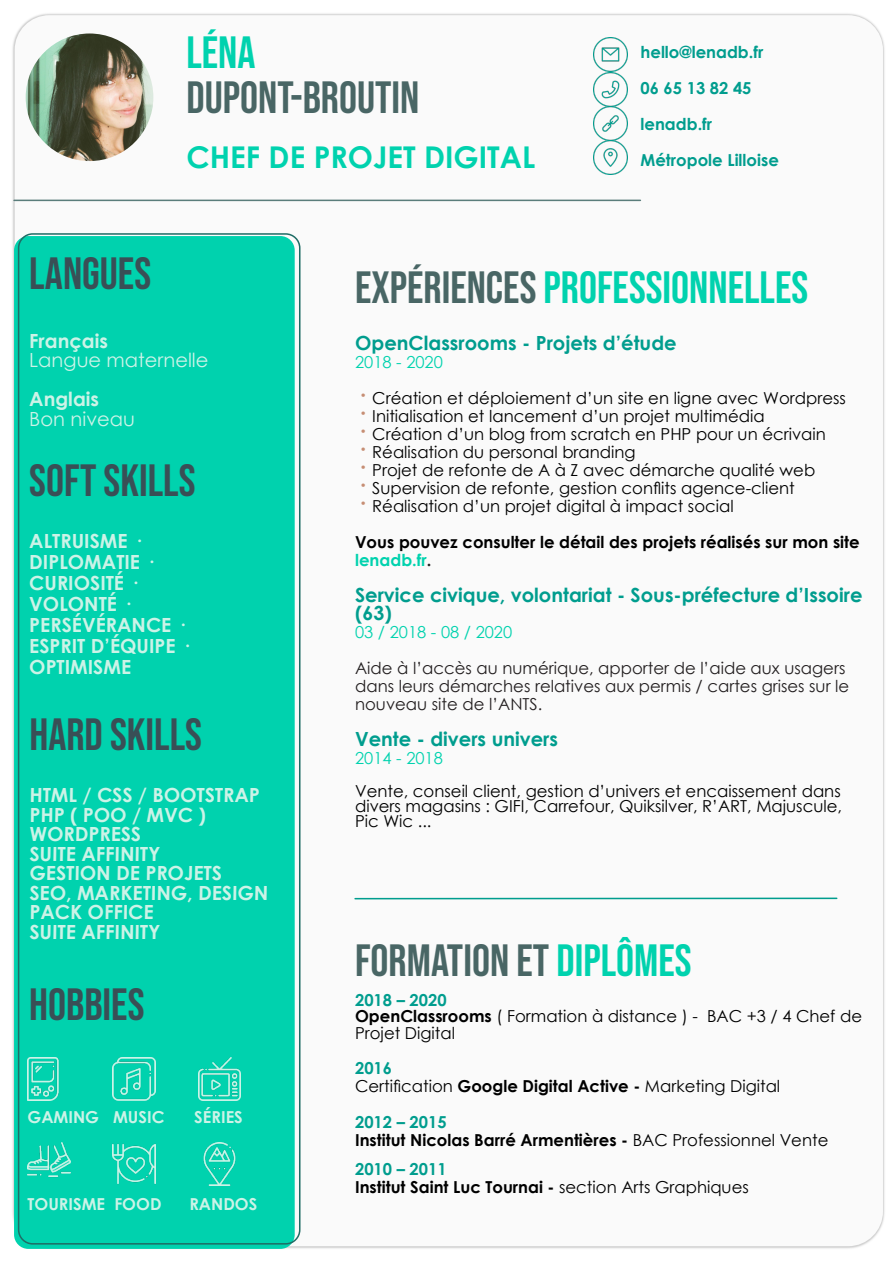
<style>
.page{position:relative;width:894px;height:1263px;background:#fff}
.page>*{position:absolute;margin:0;border:0;box-sizing:border-box;transform-origin:0 0}
.t1{font:45px "Bebas Neue";color:#394f56}
.t2{font:45px "Bebas Neue";color:#496665}
.t3{font:45px "Bebas Neue";color:#00d2ae}
.t4{font:700 30px "Century Gothic";color:#00d2ae}
.t5{font:700 19.5px/19.5px "Century Gothic";color:#ccf3e7}
.t6{font:700 19.5px/18px "Century Gothic";color:#009d8e}
.t7{font:19.5px "Century Gothic";color:#ccf3e7}
.t8{font:16.5px/18px "Century Gothic";color:#000}
.t9{font:700 16.5px/17.9px "Century Gothic";color:#000}
.t10{font:16.5px/18px "Century Gothic";color:#231f20}
.t11{font:700 16.5px/36px "Century Gothic";color:#009d8e}
.t12{font:700 16.5px "Century Gothic";color:#ccf3e7}
.t13{font:16.5px "Century Gothic";color:#00d2ae}
.s1{color:#496665}
.s2{color:#00d2ae}
.s3{font-weight:700;font-size:24px;color:#c68e74}
.s4{color:#231f20}
.s5{font-weight:700;color:#009d8e}
.s6{font-weight:700}
.s7{color:#009d8e}
.s8{font-weight:400}
</style>
<div class="page">
<div style="left:15px;top:15px;width:867px;height:1231px;background:#fafafa;border-radius:35px"></div>
<img style="left:26px;top:33px;width:127px;height:128px;border-radius:50%">
<hr style="left:355px;top:897px;width:481px;height:2px;background:#009d8e">
<div style="left:14px;top:236px;width:280px;height:1013px;background:#00d2ae;border-radius:14px"></div>
<div style="left:18px;top:233px;width:282px;height:1011px;border:2px solid #206d66;border-radius:14px"></div>
<img style="left:593px;top:38px;width:34px;height:136px">
<img style="left:28px;top:1058px;width:31px;height:42px">
<img style="left:113px;top:1058px;width:42px;height:42px">
<img style="left:198px;top:1058px;width:42px;height:42px">
<img style="left:113px;top:1143px;width:42px;height:42px">
<img style="left:203px;top:1143px;width:33px;height:42px">
<img style="left:28px;top:1143px;width:42px;height:34px">
<hr style="left:14px;top:200px;width:626px;height:1px;background:#5a7d7b">
<h1 class="t1" style="left:29px;top:256px;width:123px">LANGUES</h1>
<h1 class="t3" style="left:186px;top:35px;width:71px">LÉNA</h1>
<h1 class="t2" style="left:186px;top:80px;width:234px">DUPONT-BROUTIN</h1>
<h2 class="t4" style="left:186px;top:145px;width:350px">CHEF DE PROJET DIGITAL</h2>
<p class="t11" style="left:640px;top:36px;width:140px">hello@lenadb.fr<br>06 65 13 82 45 lenadb.fr<br>Métropole Lilloise</p>
<h1 class="t3" style="left:355px;top:269px;width:454px"><span class="s1">EXPÉRIENCES</span> PROFESSIONNELLES</h1>
<p class="t5" style="left:29px;top:333px;width:80px">Français</p>
<p class="t7" style="left:29px;top:353px;width:181px">Langue maternelle</p>
<p class="t5" style="left:29px;top:391px;width:71px">Anglais</p>
<p class="t7" style="left:29px;top:411px;width:107px">Bon niveau</p>
<h1 class="t1" style="left:29px;top:462px;width:167px">SOFT SKILLS</h1>
<p class="t5" style="left:29px;top:532px;width:160px;line-height:21px">ALTRUISME ·<br>DIPLOMATIE ·<br>CURIOSITÉ ·<br>VOLONTÉ ·<br>PERSÉVÉRANCE ·<br>ESPRIT D’ÉQUIPE ·<br>OPTIMISME</p>
<h1 class="t1" style="left:29px;top:717px;width:174px">HARD SKILLS</h1>
<p class="t5" style="left:29px;top:787px;width:240px">HTML / CSS / BOOTSTRAP<br>PHP ( POO / MVC )<br>WORDPRESS<br>SUITE AFFINITY<br>GESTION DE PROJETS<br>SEO, MARKETING, DESIGN<br>PACK OFFICE<br>SUITE AFFINITY</p>
<h1 class="t1" style="left:29px;top:986px;width:117px">HOBBIES</h1>
<p class="t12" style="left:28px;top:1111px;width:138px">GAMING MUSIC</p>
<p class="t12" style="left:194px;top:1111px;width:50px">SÉRIES</p>
<p class="t12" style="left:28px;top:1198px;width:135px">TOURISME FOOD</p>
<p class="t12" style="left:189px;top:1198px;width:69px">RANDOS</p>
<p class="t6" style="left:355px;top:335px;width:323px">OpenClassrooms - Projets d’étude</p>
<p class="t8" style="left:355px;top:345px;width:492px;line-height:36px"><span class="s2">2018 - 2020<br></span><span class="s3">·</span> Création et déploiement d’un site en ligne avec Wordpress</p>
<p class="t8" style="left:355px;top:408px;width:472px"><span class="s3">·</span> Initialisation et lancement d’un projet multimédia<br><span class="s3">·</span> Création d’un blog from scratch en PHP pour un écrivain <span class="s3">·</span> Réalisation du personal branding<br><span class="s3">·</span> Projet de refonte de A à Z avec démarche qualité web <span class="s3">·</span> Supervision de refonte, gestion conflits agence-client<br><span class="s3">·</span> Réalisation d’un projet digital à impact social</p>
<p class="t9" style="left:355px;top:534px;width:506px">Vous pouvez consulter le détail des projets réalisés sur mon site <span class="s2">lenadb.fr</span><span class="s4">.</span></p>
<p class="t6" style="left:355px;top:587px;width:508px">Service civique, volontariat - Sous-préfecture d’Issoire (63)</p>
<p class="t13" style="left:355px;top:625px;width:159px">03 / 2018 - 08 / 2020</p>
<p class="t10" style="left:355px;top:660px;width:495px">Aide à l’accès au numérique, apporter de l’aide aux usagers dans leurs démarches relatives aux permis / cartes grises sur le nouveau site de l’ANTS.</p>
<p class="t6" style="left:355px;top:731px;width:204px">Vente - divers univers</p>
<p class="t13" style="left:355px;top:751px;width:89px">2014 - 2018</p>
<p class="t8" style="left:355px;top:785px;width:488px;line-height:15px;text-align:justify">Vente, conseil client, gestion d’univers et encaissement dans divers magasins : GIFI, Carrefour, Quiksilver, R’ART, Majuscule, Pic Wic ...</p>
<h1 class="t2" style="left:355px;top:943px;width:338px">FORMATION ET <span class="s2">DIPLÔMES</span></h1>
<p class="t8" style="left:355px;top:993px;width:508px;line-height:16.5px"><span class="s5">2018 – 2020<br></span><span class="s6">OpenClassrooms</span> ( Formation à distance ) - BAC +3 / 4 Chef de<br>Projet Digital</p>
<p class="t8" style="left:355px;top:1061px;width:426px"><span class="s5">2016<br></span>Certification <span class="s6">Google Digital Active -</span> Marketing Digital</p>
<p class="t9" style="left:355px;top:1114px;width:474px"><span class="s7">2012 – 2015<br></span>Institut Nicolas Barré Armentières - <span class="s8">BAC Professionnel Vente</span></p>
<p class="t9" style="left:355px;top:1162px;width:395px"><span class="s7">2010 – 2011<br></span>Institut Saint Luc Tournai - <span class="s8">section Arts Graphiques</span></p>
</div>
